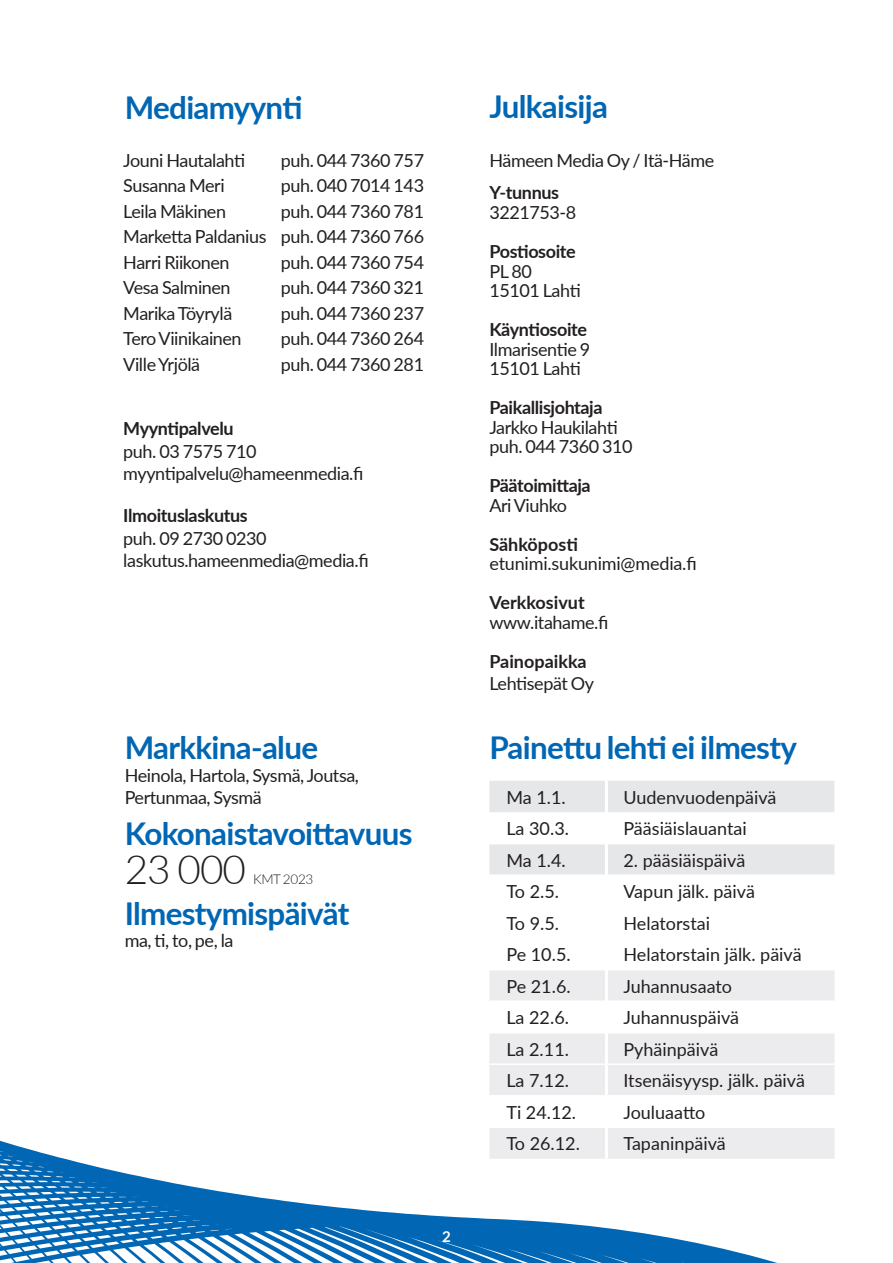
<style>
.page{position:relative;width:893px;height:1263px;background:#fff}
.page>*{position:absolute;margin:0;border:0;box-sizing:border-box;transform-origin:0 0}
._03_Esirivi{font:300 40.5px "Lato";color:#231f20}
._03_Esirivi-2{font:700 31.35px "Lato";letter-spacing:-.02em;color:#0166b3}
._03_Esirivi-3{font:18px/19.5px "Lato";letter-spacing:-.025em;color:#231f20}
._03_Esirivi-4{font:18px "Lato";color:#231f20}
._03_Esirivi-5{font:700 18px/19.5px "Lato";letter-spacing:-.02em;color:#231f20}
._03_Esirivi-6{font:700 18px "Lato";color:#231f20}
.t1{font:700 15px "Lato";color:#fff}
._03_Esirivi-7{font:300 13.5px "Lato";letter-spacing:-.025em;color:#231f20}
.s1{font-weight:700}
.s2{font-weight:400}
</style>
<div class="page">
<svg style="left:0;top:1140px;width:777px;height:123px"></svg>
<svg style="left:489px;top:781px;width:345px;height:93px"></svg>
<svg style="left:489px;top:970px;width:345px;height:189px;fill:#ececee"></svg>
<hr style="left:489px;top:843px;width:116px;height:1px;background:#fff">
<hr style="left:608px;top:843px;width:226px;height:1px;background:#fff">
<hr style="left:489px;top:1000px;width:116px;height:2px;background:#fff">
<hr style="left:608px;top:1000px;width:226px;height:2px;background:#fff">
<hr style="left:489px;top:1032px;width:116px;height:1px;background:#fff">
<hr style="left:608px;top:1032px;width:226px;height:1px;background:#fff">
<hr style="left:489px;top:1063px;width:116px;height:2px;background:#fff">
<hr style="left:608px;top:1063px;width:226px;height:2px;background:#fff">
<hr style="left:489px;top:1095px;width:116px;height:1px;background:#fff">
<hr style="left:608px;top:1095px;width:226px;height:1px;background:#fff">
<hr style="left:489px;top:1126px;width:116px;height:2px;background:#fff">
<hr style="left:608px;top:1126px;width:226px;height:2px;background:#fff">
<hr style="left:605px;top:781px;width:3px;height:31px;background:#fff">
<hr style="left:605px;top:812px;width:3px;height:32px;background:#fff">
<hr style="left:605px;top:844px;width:3px;height:31px;background:#fff">
<hr style="left:605px;top:970px;width:3px;height:31px;background:#fff">
<hr style="left:605px;top:1001px;width:3px;height:32px;background:#fff">
<hr style="left:605px;top:1033px;width:3px;height:31px;background:#fff">
<hr style="left:605px;top:1064px;width:3px;height:32px;background:#fff">
<hr style="left:605px;top:1096px;width:3px;height:31px;background:#fff">
<hr style="left:605px;top:1127px;width:3px;height:32px;background:#fff">
<p class="_03_Esirivi-2" style="left:125px;top:84px;width:179px">Mediamyynti</p>
<p class="_03_Esirivi-2" style="left:489px;top:84px;width:120px">Julkaisija</p>
<p class="_03_Esirivi-3" style="left:123px;top:150px;width:123px">Jouni Hautalahti</p>
<p class="_03_Esirivi-3" style="left:281px;top:150px;width:145px">puh. 044 7360 757</p>
<p class="_03_Esirivi-3" style="left:489px;top:150px;width:226px">Hämeen Media Oy / Itä-Häme</p>
<p class="_03_Esirivi-3" style="left:123px;top:175px;width:103px">Susanna Meri</p>
<p class="_03_Esirivi-3" style="left:281px;top:175px;width:145px">puh. 040 7014 143</p>
<p class="_03_Esirivi-3" style="left:123px;top:201px;width:104px">Leila Mäkinen</p>
<p class="_03_Esirivi-3" style="left:281px;top:201px;width:145px">puh. 044 7360 781</p>
<p class="_03_Esirivi-3" style="left:123px;top:226px;width:302px">Marketta Paldanius puh. 044 7360 766</p>
<p class="_03_Esirivi-3" style="left:123px;top:252px;width:108px">Harri Riikonen</p>
<p class="_03_Esirivi-3" style="left:281px;top:252px;width:145px">puh. 044 7360 754</p>
<p class="_03_Esirivi-3" style="left:123px;top:277px;width:109px">Vesa Salminen</p>
<p class="_03_Esirivi-3" style="left:281px;top:277px;width:145px">puh. 044 7360 321</p>
<p class="_03_Esirivi-3" style="left:123px;top:303px;width:110px">Marika Töyrylä</p>
<p class="_03_Esirivi-3" style="left:281px;top:303px;width:145px">puh. 044 7360 237</p>
<p class="_03_Esirivi-3" style="left:123px;top:328px;width:120px">Tero Viinikainen</p>
<p class="_03_Esirivi-3" style="left:281px;top:328px;width:145px">puh. 044 7360 264</p>
<p class="_03_Esirivi-3" style="left:123px;top:354px;width:78px">Ville Yrjölä</p>
<p class="_03_Esirivi-3" style="left:281px;top:354px;width:145px">puh. 044 7360 281</p>
<p class="_03_Esirivi-3" style="left:489px;top:182px;width:88px"><span class="s1">Y-tunnus<br></span>3221753-8</p>
<p class="_03_Esirivi-5" style="left:489px;top:241px;width:88px">Postiosoite<br><span class="s2">PL 80</span></p>
<p class="_03_Esirivi-3" style="left:489px;top:280px;width:93px">15101 Lahti</p>
<p class="_03_Esirivi-3" style="left:489px;top:319px;width:102px"><span class="s1">Käyntiosoite<br></span>Ilmarisentie 9</p>
<p class="_03_Esirivi-3" style="left:489px;top:358px;width:93px">15101 Lahti</p>
<p class="_03_Esirivi-5" style="left:489px;top:397px;width:115px">Paikallisjohtaja</p>
<p class="_03_Esirivi-3" style="left:489px;top:416px;width:145px">Jarkko Haukilahti puh. 044 7360 310</p>
<p class="_03_Esirivi-5" style="left:489px;top:475px;width:103px">Päätoimittaja</p>
<p class="_03_Esirivi-3" style="left:489px;top:494px;width:79px">Ari Viuhko</p>
<p class="_03_Esirivi-3" style="left:489px;top:533px;width:209px"><span class="s1">Sähköposti </span>etunimi.sukunimi@media.fi</p>
<p class="_03_Esirivi-6" style="left:489px;top:589px;width:97px">Verkkosivut</p>
<p class="_03_Esirivi-3" style="left:489px;top:611px;width:120px">www.itahame.fi</p>
<p class="_03_Esirivi-6" style="left:489px;top:648px;width:99px">Painopaikka</p>
<p class="_03_Esirivi-3" style="left:489px;top:673px;width:106px">Lehtisepät Oy</p>
<p class="_03_Esirivi-5" style="left:123px;top:418px;width:112px">Myyntipalvelu</p>
<p class="_03_Esirivi-3" style="left:123px;top:441px;width:135px">puh. 03 7575 710</p>
<p class="_03_Esirivi-3" style="left:123px;top:463px;width:242px">myyntipalvelu@hameenmedia.fi</p>
<p class="_03_Esirivi-5" style="left:123px;top:505px;width:126px">Ilmoituslaskutus</p>
<p class="_03_Esirivi-3" style="left:123px;top:528px;width:145px">puh. 09 2730 0230</p>
<p class="_03_Esirivi-3" style="left:123px;top:550px;width:247px">laskutus.hameenmedia@media.fi</p>
<p class="_03_Esirivi-2" style="left:125px;top:725px;width:195px">Markkina-alue</p>
<p class="_03_Esirivi-3" style="left:125px;top:763px;width:236px;line-height:22.5px">Heinola, Hartola, Sysmä, Joutsa,<br>Pertunmaa, Sysmä</p>
<p class="_03_Esirivi-2" style="left:125px;top:810px;width:289px">Kokonaistavoittavuus</p>
<p class="_03_Esirivi" style="left:125px;top:841px;width:123px">23 000</p>
<p class="_03_Esirivi-7" style="left:253px;top:870px;width:62px">KMT 2023</p>
<p class="_03_Esirivi-2" style="left:125px;top:890px;width:226px">Ilmestymispäivät</p>
<p class="_03_Esirivi-3" style="left:125px;top:930px;width:110px">ma, ti, to, pe, la</p>
<p class="t1" style="left:442px;top:1225px;width:10px">2</p>
<p class="_03_Esirivi-2" style="left:489px;top:725px;width:309px">Painettu lehti ei ilmesty</p>
<p class="_03_Esirivi-3" style="left:506px;top:787px;width:61px">Ma 1.1.</p>
<p class="_03_Esirivi-4" style="left:623px;top:784px;width:154px">Uudenvuodenpäivä</p>
<p class="_03_Esirivi-3" style="left:506px;top:818px;width:64px">La 30.3.</p>
<p class="_03_Esirivi-4" style="left:623px;top:816px;width:125px">Pääsiäislauantai</p>
<p class="_03_Esirivi-3" style="left:506px;top:850px;width:61px">Ma 1.4.</p>
<p class="_03_Esirivi-4" style="left:623px;top:847px;width:123px">2. pääsiäispäivä</p>
<p class="_03_Esirivi-3" style="left:506px;top:881px;width:54px">To 2.5.</p>
<p class="_03_Esirivi-4" style="left:623px;top:879px;width:133px">Vapun jälk. päivä</p>
<p class="_03_Esirivi-3" style="left:506px;top:913px;width:54px">To 9.5.</p>
<p class="_03_Esirivi-4" style="left:623px;top:910px;width:88px">Helatorstai</p>
<p class="_03_Esirivi-3" style="left:506px;top:944px;width:66px">Pe 10.5.</p>
<p class="_03_Esirivi-4" style="left:623px;top:942px;width:180px">Helatorstain jälk. päivä</p>
<p class="_03_Esirivi-3" style="left:506px;top:976px;width:66px">Pe 21.6.</p>
<p class="_03_Esirivi-4" style="left:623px;top:973px;width:110px">Juhannusaato</p>
<p class="_03_Esirivi-3" style="left:506px;top:1007px;width:64px">La 22.6.</p>
<p class="_03_Esirivi-4" style="left:623px;top:1005px;width:117px">Juhannuspäivä</p>
<p class="_03_Esirivi-3" style="left:506px;top:1039px;width:64px">La 2.11.</p>
<p class="_03_Esirivi-4" style="left:623px;top:1036px;width:96px">Pyhäinpäivä</p>
<p class="_03_Esirivi-3" style="left:506px;top:1070px;width:64px">La 7.12.</p>
<p class="_03_Esirivi-4" style="left:623px;top:1068px;width:183px">Itsenäisyysp. jälk. päivä</p>
<p class="_03_Esirivi-3" style="left:506px;top:1102px;width:71px">Ti 24.12.</p>
<p class="_03_Esirivi-4" style="left:623px;top:1099px;width:84px">Jouluaatto</p>
<p class="_03_Esirivi-3" style="left:506px;top:1133px;width:75px">To 26.12.</p>
<p class="_03_Esirivi-4" style="left:623px;top:1131px;width:104px">Tapaninpäivä</p>
</div>
